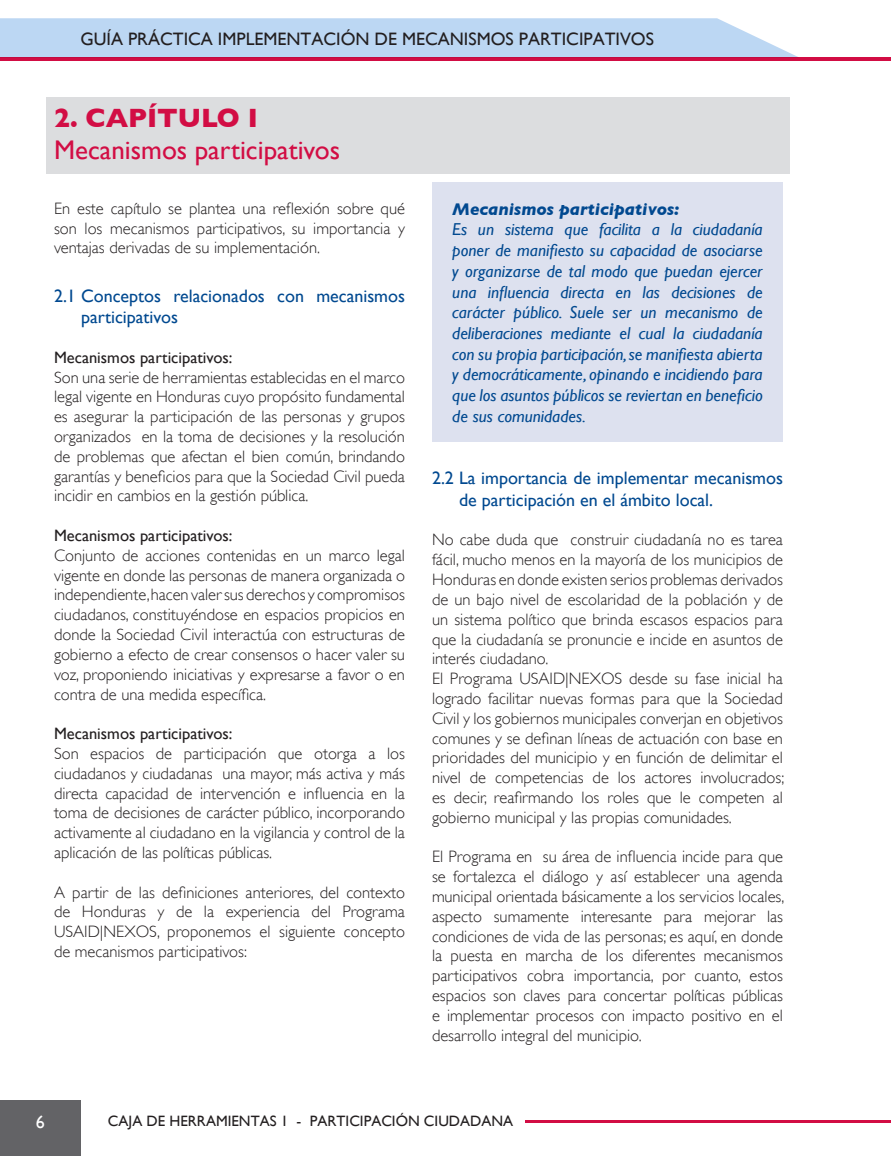
<style>
.page{position:relative;width:891px;height:1156px;background:#fff}
.page>*{position:absolute;margin:0;border:0;box-sizing:border-box;transform-origin:0 0}
.Titulo_18{font:27px "Gill Sans";color:#d20d44}
.Titulo_18-2{font:700 27px "Gill Sans";color:#d20d44}
.t1{font:18px/21.6px "Gill Sans";color:#014990}
.t2{font:18px "Gill Sans";color:#231f20}
.t3{font:18px "Gill Sans";color:#fff}
.Italic_blue_bold{font:italic 17.25px/20.7px "Gill Sans";color:#014990;text-align:justify}
.Italic_blue_bold-2{font:italic 700 17.25px "Gill Sans";color:#014990}
.t4{font:300 16.5px/19.8px "Gill Sans";color:#231f20;text-align:justify}
.t5{font:16.5px "Gill Sans";color:#231f20}
.t6{font:15px "Gill Sans";color:#231f20}
</style>
<div class="page">
<div style="left:0;top:1101px;width:80px;height:55px;background:#636366"></div>
<svg style="left:0;top:57px;width:576px;height:4px;background:#cd0c43"></svg>
<svg style="left:576px;top:57px;width:315px;height:4px"></svg>
<svg style="left:0;top:18px;width:798px;height:39px;background:#bfd9f3"></svg>
<hr style="left:526px;top:1120px;width:365px;height:2px;background:#d20d44">
<div style="left:47px;top:98px;width:743px;height:76px;background:#dcdddf"></div>
<div style="left:432px;top:183px;width:351px;height:259px;background:#dde1ef"></div>
<p class="t2" style="left:80px;top:28px;width:575px">GUÍA PRÁCTICA IMPLEMENTACIÓN DE MECANISMOS PARTICIPATIVOS</p>
<p class="Titulo_18-2" style="left:54px;top:102px;width:206px">2. CAPÍTULO I</p>
<p class="Titulo_18" style="left:54px;top:134px;width:288px">Mecanismos participativos</p>
<p class="t4" style="left:54px;top:198px;width:353px">En este capítulo se plantea una reflexión sobre qué son los mecanismos participativos, su importancia y ventajas derivadas de su implementación.</p>
<p class="t1" style="left:81px;top:284px;width:326px;text-indent:-27px">2.1 Conceptos relacionados con mecanismos participativos</p>
<p class="t5" style="left:54px;top:347px;width:180px">Mecanismos participativos:</p>
<p class="t4" style="left:54px;top:366px;width:353px">Son una serie de herramientas establecidas en el marco legal vigente en Honduras cuyo propósito fundamental es asegurar la participación de las personas y grupos organizados en la toma de decisiones y la resolución de problemas que afectan el bien común, brindando garantías y beneficios para que la Sociedad Civil pueda incidir en cambios en la gestión pública.</p>
<p class="t5" style="left:54px;top:526px;width:180px">Mecanismos participativos:</p>
<p class="t4" style="left:54px;top:545px;width:353px">Conjunto de acciones contenidas en un marco legal vigente en donde las personas de manera organizada o independiente, hacen valer sus derechos y compromisos ciudadanos, constituyéndose en espacios propicios en donde la Sociedad Civil interactúa con estructuras de gobierno a efecto de crear consensos o hacer valer su voz, proponiendo iniciativas y expresarse a favor o en contra de una medida específica.</p>
<p class="t5" style="left:54px;top:724px;width:180px">Mecanismos participativos:</p>
<p class="t4" style="left:54px;top:743px;width:353px">Son espacios de participación que otorga a los ciudadanos y ciudadanas una mayor, más activa y más directa capacidad de intervención e influencia en la toma de decisiones de carácter público, incorporando activamente al ciudadano en la vigilancia y control de la aplicación de las políticas públicas.</p>
<p class="t4" style="left:54px;top:881px;width:353px">A partir de las definiciones anteriores, del contexto de Honduras y de la experiencia del Programa USAID|NEXOS, proponemos el siguiente concepto de mecanismos participativos:</p>
<p class="Italic_blue_bold-2" style="left:452px;top:199px;width:229px">Mecanismos participativos:</p>
<p class="Italic_blue_bold" style="left:452px;top:219px;width:312px">Es un sistema que facilita a la ciudadanía poner de manifiesto su capacidad de asociarse y organizarse de tal modo que puedan ejercer una influencia directa en las decisiones de carácter público. Suele ser un mecanismo de deliberaciones mediante el cual la ciudadanía con su propia participación, se manifiesta abierta y democráticamente, opinando e incidiendo para que los asuntos públicos se reviertan en beneficio de sus comunidades.</p>
<p class="t1" style="left:459px;top:467px;width:326px;text-indent:-27px">2.2 La importancia de implementar mecanismos de participación en el ámbito local.</p>
<p class="t4" style="left:432px;top:529px;width:353px">No cabe duda que construir ciudadanía no es tarea fácil, mucho menos en la mayoría de los municipios de Honduras en donde existen serios problemas derivados de un bajo nivel de escolaridad de la población y de un sistema político que brinda escasos espacios para que la ciudadanía se pronuncie e incide en asuntos de interés ciudadano.</p>
<p class="t4" style="left:432px;top:668px;width:354px">El Programa USAID|NEXOS desde su fase inicial ha logrado facilitar nuevas formas para que la Sociedad Civil y los gobiernos municipales converjan en objetivos comunes y se definan líneas de actuación con base en prioridades del municipio y en función de delimitar el nivel de competencias de los actores involucrados; es decir, reafirmando los roles que le competen al gobierno municipal y las propias comunidades.</p>
<p class="t4" style="left:432px;top:846px;width:354px">El Programa en su área de influencia incide para que se fortalezca el diálogo y así establecer una agenda municipal orientada básicamente a los servicios locales, aspecto sumamente interesante para mejorar las condiciones de vida de las personas; es aquí, en donde la puesta en marcha de los diferentes mecanismos participativos cobra importancia, por cuanto, estos espacios son claves para concertar políticas públicas e implementar procesos con impacto positivo en el desarrollo integral del municipio.</p>
<p class="t3" style="left:36px;top:1111px;width:10px">6</p>
<p class="t6" style="left:108px;top:1111px;width:407px">CAJA DE HERRAMIENTAS 1 - PARTICIPACIÓN CIUDADANA</p>
</div>
